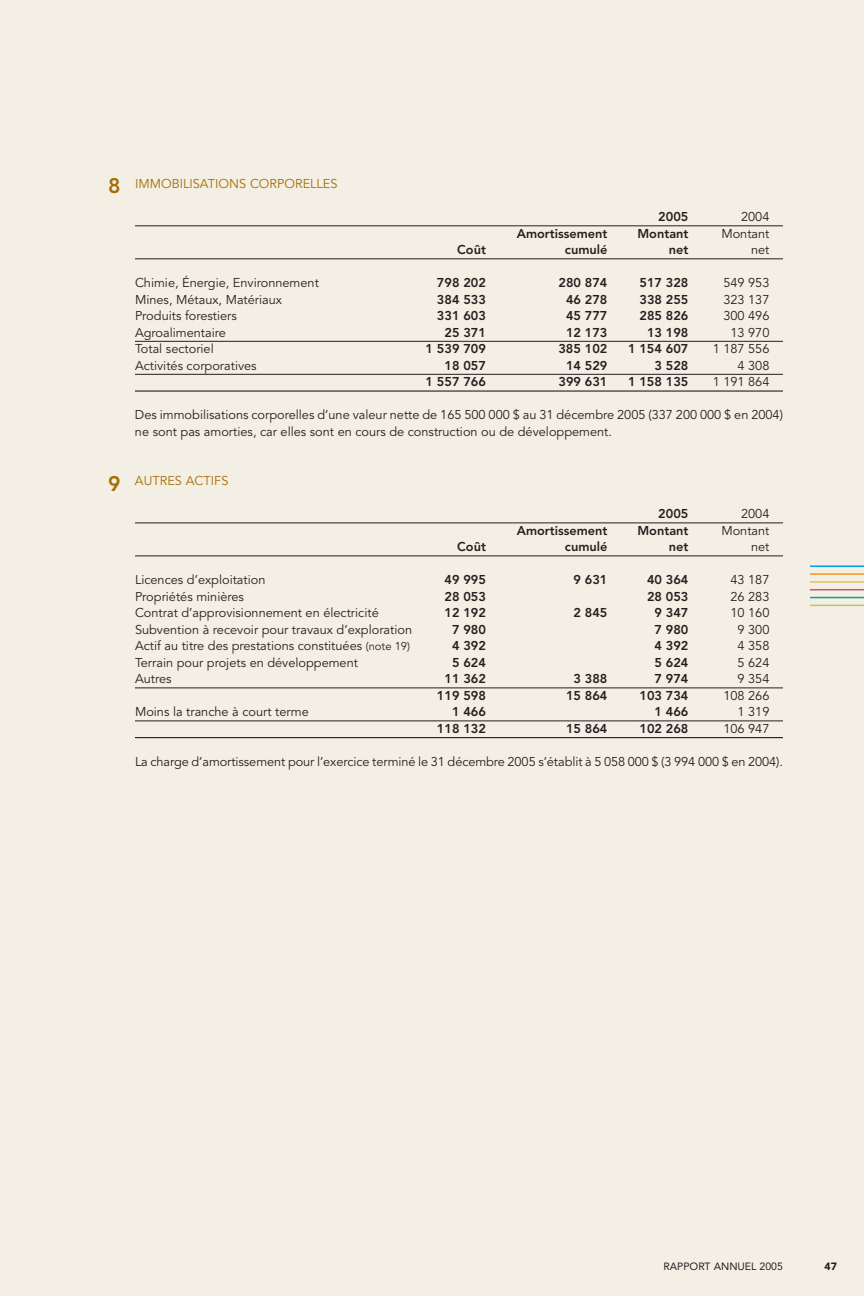
<style>
.page{position:relative;width:864px;height:1296px;background:#f4efe4}
.page>*{position:absolute;margin:0;border:0;box-sizing:border-box;transform-origin:0 0}
.t1{font:800 21px "Avenir";color:#a46e07}
.t2{font:12.75px/16.5px "Avenir";color:#231f20}
.t3{font:800 12.75px "Avenir";color:#231f20}
.t4{font:12.75px "Avenir";color:#a46e07}
.t5{font:10.5px "Avenir";color:#231f20}
.t6{font:900 10.5px "Avenir";color:#231f20}
.s1{font-size:11.25px}
</style>
<div class="page">
<hr style="left:135px;top:226px;width:648px;height:1px;background:#231f20">
<hr style="left:135px;top:259px;width:648px;height:1px;background:#231f20">
<hr style="left:135px;top:341px;width:648px;height:1px;background:#231f20">
<hr style="left:135px;top:374px;width:648px;height:1px;background:#231f20">
<hr style="left:135px;top:390px;width:648px;height:2px;background:#231f20">
<hr style="left:135px;top:523px;width:648px;height:1px;background:#231f20">
<hr style="left:135px;top:556px;width:648px;height:1px;background:#231f20">
<hr style="left:135px;top:688px;width:648px;height:1px;background:#231f20">
<hr style="left:135px;top:721px;width:648px;height:1px;background:#231f20">
<hr style="left:135px;top:737px;width:648px;height:1px;background:#231f20">
<hr style="left:810px;top:565px;width:54px;height:2px;background:#00a0e4">
<hr style="left:810px;top:573px;width:54px;height:2px;background:#f7931d">
<hr style="left:810px;top:581px;width:54px;height:2px;background:#e8c255">
<hr style="left:810px;top:597px;width:54px;height:1px;background:#00a99d">
<hr style="left:810px;top:605px;width:54px;height:1px;background:#b6c56e">
<hr style="left:810px;top:589px;width:54px;height:1px;background:#b45b71">
<h1 class="t1" style="left:108px;top:177px;width:14px">8</h1>
<h1 class="t1" style="left:108px;top:475px;width:14px">9</h1>
<p class="t4" style="left:135px;top:179px;width:204px">IMMOBILISATIONS CORPORELLES</p>
<p class="t3" style="left:658px;top:212px;width:32px">2005</p>
<p class="t2" style="left:741px;top:210px;width:30px">2004</p>
<p class="t3" style="left:517px;top:228px;width:92px">Amortissement</p>
<p class="t3" style="left:638px;top:228px;width:52px">Montant</p>
<p class="t2" style="left:721px;top:227px;width:50px">Montant</p>
<p class="t3" style="left:457px;top:245px;width:30px">Coût</p>
<p class="t3" style="left:565px;top:245px;width:44px">cumulé</p>
<p class="t3" style="left:669px;top:245px;width:21px">net</p>
<p class="t2" style="left:751px;top:243px;width:20px">net</p>
<p class="t2" style="left:135px;top:276px;width:185px">Chimie, Énergie, Environnement</p>
<p class="t3" style="left:437px;top:278px;width:51px">798 202</p>
<p class="t3" style="left:558px;top:278px;width:51px">280 874</p>
<p class="t3" style="left:639px;top:278px;width:51px">517 328</p>
<p class="t2" style="left:723px;top:276px;width:48px">549 953</p>
<p class="t2" style="left:135px;top:293px;width:149px">Mines, Métaux, Matériaux</p>
<p class="t3" style="left:437px;top:294px;width:51px">384 533</p>
<p class="t3" style="left:566px;top:294px;width:43px">46 278</p>
<p class="t3" style="left:639px;top:294px;width:51px">338 255</p>
<p class="t2" style="left:723px;top:293px;width:48px">323 137</p>
<p class="t2" style="left:135px;top:309px;width:103px">Produits forestiers</p>
<p class="t3" style="left:437px;top:311px;width:51px">331 603</p>
<p class="t3" style="left:566px;top:311px;width:43px">45 777</p>
<p class="t3" style="left:639px;top:311px;width:51px">285 826</p>
<p class="t2" style="left:723px;top:309px;width:48px">300 496</p>
<p class="t2" style="left:135px;top:326px;width:92px">Agroalimentaire</p>
<p class="t3" style="left:444px;top:327px;width:43px">25 371</p>
<p class="t3" style="left:566px;top:327px;width:43px">12 173</p>
<p class="t3" style="left:647px;top:327px;width:43px">13 198</p>
<p class="t2" style="left:731px;top:326px;width:40px">13 970</p>
<p class="t2" style="left:135px;top:342px;width:80px">Total sectoriel</p>
<p class="t3" style="left:426px;top:344px;width:62px">1 539 709</p>
<p class="t3" style="left:558px;top:344px;width:51px">385 102</p>
<p class="t3" style="left:628px;top:344px;width:62px">1 154 607</p>
<p class="t2" style="left:713px;top:342px;width:58px">1 187 556</p>
<p class="t2" style="left:135px;top:359px;width:123px">Activités corporatives</p>
<p class="t3" style="left:444px;top:360px;width:43px">18 057</p>
<p class="t3" style="left:566px;top:360px;width:43px">14 529</p>
<p class="t3" style="left:655px;top:360px;width:35px">3 528</p>
<p class="t2" style="left:738px;top:359px;width:33px">4 308</p>
<p class="t3" style="left:426px;top:377px;width:62px">1 557 766</p>
<p class="t3" style="left:558px;top:377px;width:51px">399 631</p>
<p class="t3" style="left:628px;top:377px;width:62px">1 158 135</p>
<p class="t2" style="left:713px;top:375px;width:58px">1 191 864</p>
<p class="t2" style="left:135px;top:408px;width:650px">Des immobilisations corporelles d’une valeur nette de 165 500 000 $ au 31 décembre 2005 (337 200 000 $ en 2004) ne sont pas amorties, car elles sont en cours de construction ou de développement.</p>
<p class="t4" style="left:135px;top:476px;width:95px">AUTRES ACTIFS</p>
<p class="t3" style="left:658px;top:509px;width:32px">2005</p>
<p class="t2" style="left:741px;top:507px;width:30px">2004</p>
<p class="t3" style="left:517px;top:525px;width:92px">Amortissement</p>
<p class="t3" style="left:638px;top:525px;width:52px">Montant</p>
<p class="t2" style="left:721px;top:524px;width:50px">Montant</p>
<p class="t3" style="left:457px;top:542px;width:30px">Coût</p>
<p class="t3" style="left:565px;top:542px;width:44px">cumulé</p>
<p class="t3" style="left:669px;top:542px;width:21px">net</p>
<p class="t2" style="left:751px;top:540px;width:20px">net</p>
<p class="t2" style="left:135px;top:573px;width:132px">Licences d’exploitation</p>
<p class="t3" style="left:445px;top:575px;width:43px">49 995</p>
<p class="t3" style="left:574px;top:575px;width:35px">9 631</p>
<p class="t3" style="left:647px;top:575px;width:43px">40 364</p>
<p class="t2" style="left:731px;top:573px;width:40px">43 187</p>
<p class="t2" style="left:135px;top:590px;width:111px">Propriétés minières</p>
<p class="t3" style="left:445px;top:591px;width:43px">28 053</p>
<p class="t3" style="left:647px;top:591px;width:43px">28 053</p>
<p class="t2" style="left:731px;top:590px;width:40px">26 283</p>
<p class="t2" style="left:135px;top:606px;width:245px">Contrat d’approvisionnement en électricité</p>
<p class="t3" style="left:445px;top:608px;width:43px">12 192</p>
<p class="t3" style="left:574px;top:608px;width:35px">2 845</p>
<p class="t3" style="left:655px;top:608px;width:35px">9 347</p>
<p class="t2" style="left:731px;top:606px;width:40px">10 160</p>
<p class="t2" style="left:135px;top:623px;width:279px">Subvention à recevoir pour travaux d’exploration</p>
<p class="t3" style="left:452px;top:624px;width:35px">7 980</p>
<p class="t3" style="left:655px;top:624px;width:35px">7 980</p>
<p class="t2" style="left:738px;top:623px;width:33px">9 300</p>
<p class="t2" style="left:135px;top:639px;width:277px">Actif au titre des prestations constituées <span class="s1">(note 19)</span></p>
<p class="t3" style="left:452px;top:641px;width:35px">4 392</p>
<p class="t3" style="left:655px;top:641px;width:35px">4 392</p>
<p class="t2" style="left:738px;top:639px;width:33px">4 358</p>
<p class="t2" style="left:135px;top:656px;width:225px">Terrain pour projets en développement</p>
<p class="t3" style="left:452px;top:657px;width:35px">5 624</p>
<p class="t3" style="left:655px;top:657px;width:35px">5 624</p>
<p class="t2" style="left:738px;top:656px;width:33px">5 624</p>
<p class="t2" style="left:135px;top:672px;width:38px">Autres</p>
<p class="t3" style="left:444px;top:674px;width:43px">11 362</p>
<p class="t3" style="left:574px;top:674px;width:35px">3 388</p>
<p class="t3" style="left:655px;top:674px;width:35px">7 974</p>
<p class="t2" style="left:738px;top:672px;width:33px">9 354</p>
<p class="t3" style="left:437px;top:690px;width:51px">119 598</p>
<p class="t3" style="left:566px;top:690px;width:43px">15 864</p>
<p class="t3" style="left:639px;top:690px;width:51px">103 734</p>
<p class="t2" style="left:723px;top:689px;width:48px">108 266</p>
<p class="t2" style="left:135px;top:705px;width:175px">Moins la tranche à court terme</p>
<p class="t3" style="left:452px;top:707px;width:35px">1 466</p>
<p class="t3" style="left:655px;top:707px;width:35px">1 466</p>
<p class="t2" style="left:738px;top:705px;width:33px">1 319</p>
<p class="t3" style="left:437px;top:723px;width:51px">118 132</p>
<p class="t3" style="left:566px;top:723px;width:43px">15 864</p>
<p class="t3" style="left:639px;top:723px;width:51px">102 268</p>
<p class="t2" style="left:723px;top:722px;width:48px">106 947</p>
<p class="t2" style="left:135px;top:755px;width:650px">La charge d’amortissement pour l’exercice terminé le 31 décembre 2005 s’établit à 5 058 000 $ (3 994 000 $ en 2004).</p>
<p class="t5" style="left:663px;top:1262px;width:121px">RAPPORT ANNUEL 2005</p>
<p class="t6" style="left:825px;top:1262px;width:14px">47</p>
</div>
